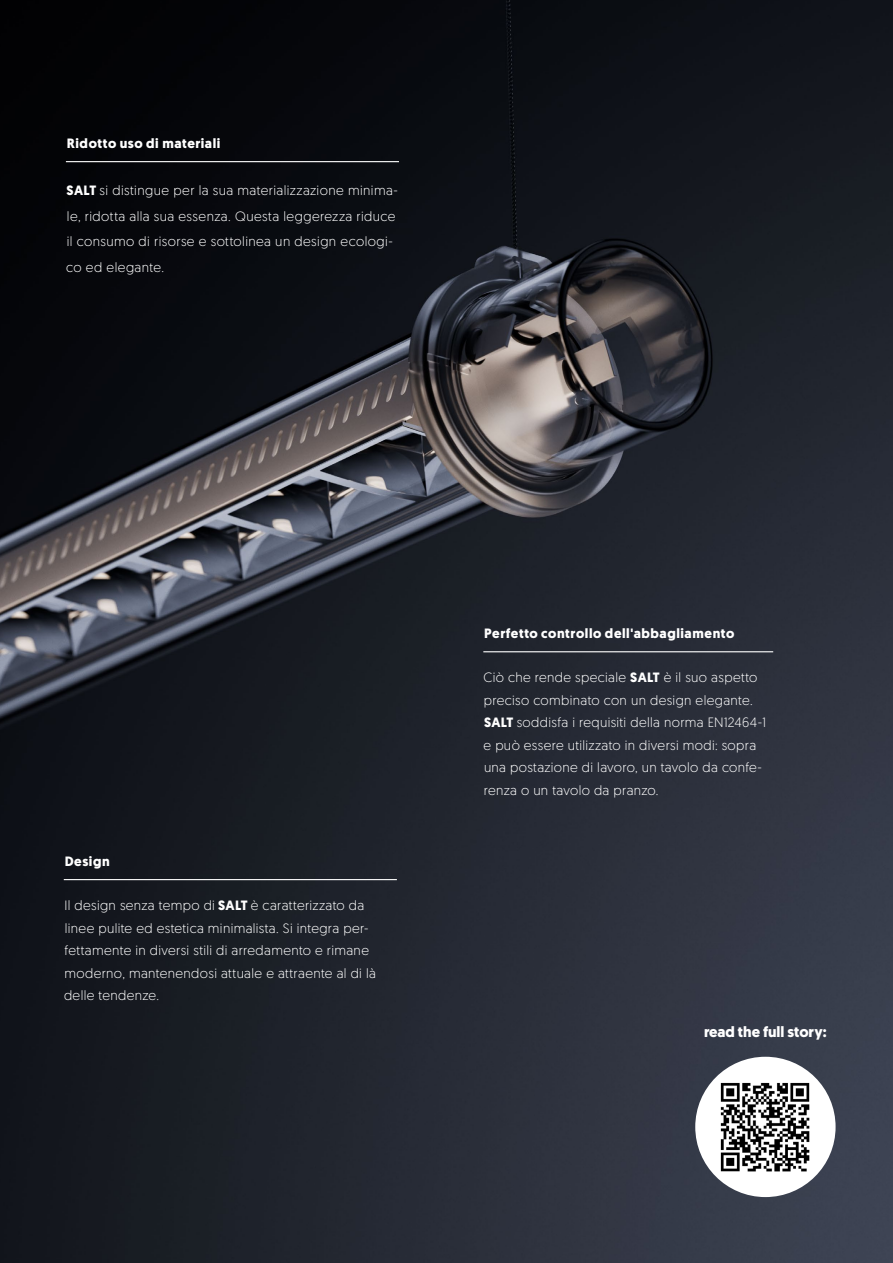
<style>
.page{position:relative;width:893px;height:1263px;background:#fff}
.page>*{position:absolute;margin:0;border:0;box-sizing:border-box;transform-origin:0 0}
.t1{font:700 15px "Geomanist";color:#fff}
.t2{font:300 13.5px/22.5px "Geomanist";letter-spacing:.03em;color:#fff}
.t3{font:700 13.5px "Geomanist";letter-spacing:.045em;color:#fff}
.s1{font-weight:700}
</style>
<div class="page">
<img style="left:0;top:0;width:893px;height:1263px">
<hr style="left:64px;top:879px;width:333px;height:1px;background:#fff">
<hr style="left:66px;top:161px;width:333px;height:1px;background:#fff">
<div style="left:695px;top:1057px;width:141px;height:140px;background:#fff;border-radius:50%"></div>
<hr style="left:483px;top:651px;width:290px;height:1px;background:#fff">
<img style="left:720px;top:1082px;width:90px;height:90px">
<p class="t3" style="left:67px;top:135px;width:155px">Ridotto uso di materiali</p>
<p class="t2" style="left:66px;top:177px;width:333px;line-height:25.5px"><span class="s1">SALT</span> si distingue per la sua materializzazione minima&shy;le, ridotta alla sua essenza. Questa leggerezza riduce il consumo di risorse e sottolinea un design ecologi&shy;co ed elegante.</p>
<p class="t3" style="left:65px;top:852px;width:46px">Design</p>
<p class="t2" style="left:64px;top:893px;width:313px">Il design senza tempo di <span class="s1">SALT</span> è caratterizzato da linee pulite ed estetica minimalista. Si integra per&shy;fettamente in diversi stili di arredamento e rimane moderno, mantenendosi attuale e attraente al di là delle tendenze.</p>
<p class="t3" style="left:484px;top:625px;width:252px">Perfetto controllo dell'abbagliamento</p>
<p class="t2" style="left:483px;top:666px;width:284px">Ciò che rende speciale <span class="s1">SALT</span> è il suo aspetto preciso combinato con un design elegante.<br><span class="s1">SALT</span> soddisfa i requisiti della norma EN12464-1 e può essere utilizzato in diversi modi: sopra una postazione di lavoro, un tavolo da confe&shy;renza o un tavolo da pranzo.</p>
<p class="t1" style="left:704px;top:1022px;width:124px">read the full story:</p>
</div>
